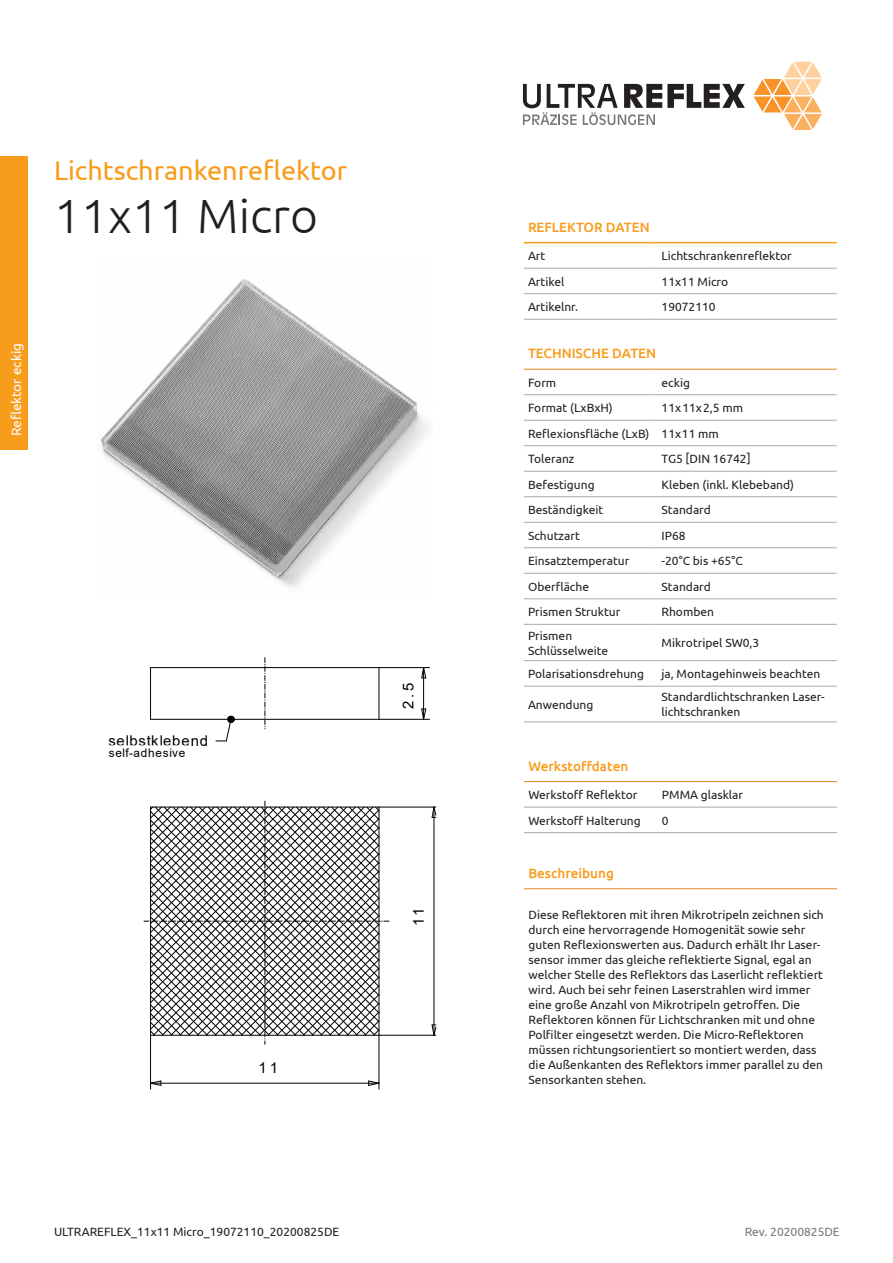
<style>
.page{position:relative;width:893px;height:1263px;background:#fff}
.page>*{position:absolute;margin:0;border:0;box-sizing:border-box;transform-origin:0 0}
.t1{font:300 48px "Ubuntu";color:#231f20}
.t2{font:27px "Ubuntu";color:#f89c1c}
.t3{font:14.85px "Arial";letter-spacing:.055em;color:#000}
.t4{font:500 13.5px "Ubuntu";color:#f89c1c}
.t5{font:13.5px "Ubuntu";color:#fff}
.Inhaltsverzeichnis_L{font:12px/15px "Ubuntu";color:#231f20}
.t6{font:12px "Ubuntu";color:#76787b}
.t7{font:11.85px "Arial";letter-spacing:.055em;color:#000}
</style>
<div class="page">
<img style="left:101px;top:279px;width:327px;height:309px">
<hr style="left:151px;top:719px;width:228px;height:1px;background:#000">
<svg style="left:265px;top:657px;width:1px;height:72px"></svg>
<svg style="left:144px;top:801px;width:245px;height:243px"></svg>
<hr style="left:151px;top:667px;width:228px;height:1px;background:#000">
<hr style="left:150px;top:668px;width:1px;height:51px;background:#000">
<hr style="left:378px;top:668px;width:1px;height:51px;background:#000">
<svg style="left:368px;top:1080px;width:11px;height:6px"></svg>
<svg style="left:151px;top:1080px;width:11px;height:6px"></svg>
<hr style="left:151px;top:1083px;width:228px;height:1px;background:#000">
<hr style="left:150px;top:1035px;width:1px;height:54px;background:#000">
<hr style="left:379px;top:1035px;width:1px;height:54px;background:#000">
<svg style="left:431px;top:806px;width:5px;height:12px"></svg>
<svg style="left:431px;top:1024px;width:5px;height:11px"></svg>
<hr style="left:434px;top:807px;width:1px;height:228px;background:#000">
<hr style="left:379px;top:1035px;width:57px;height:1px;background:#000">
<hr style="left:379px;top:807px;width:57px;height:1px;background:#000">
<svg style="left:421px;top:668px;width:6px;height:11px"></svg>
<svg style="left:421px;top:708px;width:6px;height:11px"></svg>
<hr style="left:423px;top:668px;width:1px;height:51px;background:#000">
<hr style="left:379px;top:719px;width:51px;height:1px;background:#000">
<hr style="left:379px;top:667px;width:51px;height:1px;background:#000">
<svg style="left:216px;top:716px;width:19px;height:26px"></svg>
<svg style="left:754px;top:62px;width:68px;height:68px"></svg>
<svg style="left:523px;top:84px;width:222px;height:41px"></svg>
<div style="left:0;top:157px;width:28px;height:293px;background:#f89c1c"></div>
<hr style="left:524px;top:394px;width:132px;height:1px;background:#a8a9ad">
<hr style="left:656px;top:394px;width:181px;height:1px;background:#a8a9ad">
<hr style="left:524px;top:420px;width:132px;height:1px;background:#a8a9ad">
<hr style="left:656px;top:420px;width:181px;height:1px;background:#a8a9ad">
<hr style="left:524px;top:445px;width:132px;height:1px;background:#a8a9ad">
<hr style="left:656px;top:445px;width:181px;height:1px;background:#a8a9ad">
<hr style="left:524px;top:471px;width:132px;height:1px;background:#a8a9ad">
<hr style="left:656px;top:471px;width:181px;height:1px;background:#a8a9ad">
<hr style="left:524px;top:496px;width:132px;height:1px;background:#a8a9ad">
<hr style="left:656px;top:496px;width:181px;height:1px;background:#a8a9ad">
<hr style="left:524px;top:522px;width:132px;height:1px;background:#a8a9ad">
<hr style="left:656px;top:522px;width:181px;height:1px;background:#a8a9ad">
<hr style="left:524px;top:547px;width:132px;height:1px;background:#a8a9ad">
<hr style="left:656px;top:547px;width:181px;height:1px;background:#a8a9ad">
<hr style="left:524px;top:573px;width:132px;height:1px;background:#a8a9ad">
<hr style="left:656px;top:573px;width:181px;height:1px;background:#a8a9ad">
<hr style="left:524px;top:598px;width:132px;height:1px;background:#a8a9ad">
<hr style="left:656px;top:598px;width:181px;height:1px;background:#a8a9ad">
<hr style="left:524px;top:624px;width:132px;height:1px;background:#a8a9ad">
<hr style="left:656px;top:624px;width:181px;height:1px;background:#a8a9ad">
<hr style="left:524px;top:660px;width:132px;height:1px;background:#a8a9ad">
<hr style="left:656px;top:660px;width:181px;height:1px;background:#a8a9ad">
<hr style="left:524px;top:686px;width:132px;height:1px;background:#a8a9ad">
<hr style="left:656px;top:686px;width:181px;height:1px;background:#a8a9ad">
<hr style="left:524px;top:721px;width:132px;height:1px;background:#a8a9ad">
<hr style="left:656px;top:721px;width:181px;height:1px;background:#a8a9ad">
<hr style="left:524px;top:369px;width:132px;height:1px;background:#df8624">
<hr style="left:656px;top:369px;width:181px;height:1px;background:#df8624">
<hr style="left:524px;top:807px;width:132px;height:1px;background:#a8a9ad">
<hr style="left:656px;top:807px;width:181px;height:1px;background:#a8a9ad">
<hr style="left:524px;top:832px;width:132px;height:1px;background:#a8a9ad">
<hr style="left:656px;top:832px;width:181px;height:1px;background:#a8a9ad">
<hr style="left:524px;top:781px;width:132px;height:1px;background:#df8624">
<hr style="left:656px;top:781px;width:181px;height:1px;background:#df8624">
<hr style="left:524px;top:242px;width:132px;height:1px;background:#f89c1c">
<hr style="left:656px;top:242px;width:181px;height:1px;background:#f89c1c">
<hr style="left:524px;top:268px;width:132px;height:1px;background:#a8a9ad">
<hr style="left:656px;top:268px;width:181px;height:1px;background:#a8a9ad">
<hr style="left:524px;top:293px;width:132px;height:1px;background:#a8a9ad">
<hr style="left:656px;top:293px;width:181px;height:1px;background:#a8a9ad">
<hr style="left:524px;top:319px;width:132px;height:1px;background:#a8a9ad">
<hr style="left:656px;top:319px;width:181px;height:1px;background:#a8a9ad">
<hr style="left:524px;top:888px;width:313px;height:1px;background:#df8624">
<p class="t2" style="left:54px;top:154px;width:295px">Lichtschrankenreflektor</p>
<p class="t1" style="left:54px;top:187px;width:266px">11x11 Micro</p>
<p class="t5" style="left:8px;top:436px;width:95px;rotate:-90deg">Reflektor eckig</p>
<p class="t3" style="left:108px;top:730px;width:101px">selbstklebend</p>
<p class="t7" style="left:109px;top:744px;width:78px">self-adhesive</p>
<p class="t3" style="left:259px;top:1057px;width:21px">11</p>
<p class="t3" style="left:398px;top:709px;width:28px;rotate:-90deg">2.5</p>
<p class="t3" style="left:408px;top:926px;width:21px;rotate:-90deg">11</p>
<p class="t4" style="left:528px;top:219px;width:123px">REFLEKTOR DATEN</p>
<p class="Inhaltsverzeichnis_L" style="left:528px;top:248px;width:19px">Art</p>
<p class="Inhaltsverzeichnis_L" style="left:662px;top:248px;width:132px">Lichtschrankenreflektor</p>
<p class="Inhaltsverzeichnis_L" style="left:528px;top:273px;width:38px">Artikel</p>
<p class="Inhaltsverzeichnis_L" style="left:662px;top:273px;width:68px">11x11 Micro</p>
<p class="Inhaltsverzeichnis_L" style="left:528px;top:299px;width:52px">Artikelnr.</p>
<p class="Inhaltsverzeichnis_L" style="left:662px;top:299px;width:56px">19072110</p>
<p class="t4" style="left:528px;top:345px;width:130px">TECHNISCHE DATEN</p>
<p class="Inhaltsverzeichnis_L" style="left:528px;top:374px;width:30px">Form</p>
<p class="Inhaltsverzeichnis_L" style="left:662px;top:374px;width:30px">eckig</p>
<p class="Inhaltsverzeichnis_L" style="left:528px;top:400px;width:86px">Format (LxBxH)</p>
<p class="Inhaltsverzeichnis_L" style="left:662px;top:400px;width:83px">11x11x2,5 mm</p>
<p class="Inhaltsverzeichnis_L" style="left:528px;top:425px;width:123px">Reflexionsfläche (LxB)</p>
<p class="Inhaltsverzeichnis_L" style="left:662px;top:425px;width:59px">11x11 mm</p>
<p class="Inhaltsverzeichnis_L" style="left:528px;top:451px;width:48px">Toleranz</p>
<p class="Inhaltsverzeichnis_L" style="left:662px;top:451px;width:91px">TG5 [DIN 16742]</p>
<p class="Inhaltsverzeichnis_L" style="left:528px;top:476px;width:68px">Befestigung</p>
<p class="Inhaltsverzeichnis_L" style="left:662px;top:476px;width:134px">Kleben (inkl. Klebeband)</p>
<p class="Inhaltsverzeichnis_L" style="left:528px;top:502px;width:77px">Beständigkeit</p>
<p class="Inhaltsverzeichnis_L" style="left:662px;top:502px;width:51px">Standard</p>
<p class="Inhaltsverzeichnis_L" style="left:528px;top:527px;width:53px">Schutzart</p>
<p class="Inhaltsverzeichnis_L" style="left:662px;top:527px;width:26px">IP68</p>
<p class="Inhaltsverzeichnis_L" style="left:528px;top:553px;width:103px">Einsatztemperatur</p>
<p class="Inhaltsverzeichnis_L" style="left:662px;top:553px;width:83px">-20°C bis +65°C</p>
<p class="Inhaltsverzeichnis_L" style="left:528px;top:579px;width:63px">Oberfläche</p>
<p class="Inhaltsverzeichnis_L" style="left:662px;top:579px;width:51px">Standard</p>
<p class="Inhaltsverzeichnis_L" style="left:528px;top:604px;width:94px">Prismen Struktur</p>
<p class="Inhaltsverzeichnis_L" style="left:662px;top:604px;width:54px">Rhomben</p>
<p class="Inhaltsverzeichnis_L" style="left:528px;top:627px;width:82px">Prismen<br>Schlüsselweite</p>
<p class="Inhaltsverzeichnis_L" style="left:662px;top:635px;width:99px">Mikrotripel SW0,3</p>
<p class="Inhaltsverzeichnis_L" style="left:528px;top:666px;width:118px">Polarisationsdrehung</p>
<p class="Inhaltsverzeichnis_L" style="left:662px;top:666px;width:160px">ja, Montagehinweis beachten</p>
<p class="Inhaltsverzeichnis_L" style="left:528px;top:696px;width:67px">Anwendung</p>
<p class="Inhaltsverzeichnis_L" style="left:662px;top:690px;width:165px;line-height:14.4px">Standardlichtschranken Laser&shy;lichtschranken</p>
<p class="t4" style="left:528px;top:757px;width:101px">Werkstoffdaten</p>
<p class="Inhaltsverzeichnis_L" style="left:528px;top:787px;width:111px">Werkstoff Reflektor</p>
<p class="Inhaltsverzeichnis_L" style="left:662px;top:787px;width:83px">PMMA glasklar</p>
<p class="Inhaltsverzeichnis_L" style="left:528px;top:813px;width:114px">Werkstoff Halterung</p>
<p class="Inhaltsverzeichnis_L" style="left:662px;top:813px;width:8px">0</p>
<p class="t4" style="left:528px;top:865px;width:87px">Beschreibung</p>
<p class="Inhaltsverzeichnis_L" style="left:529px;top:907px;width:297px">Diese Reflektoren mit ihren Mikrotripeln zeichnen sich durch eine hervorragende Homogenität sowie sehr guten Reflexionswerten aus. Dadurch erhält Ihr Laser&shy;sensor immer das gleiche reflektierte Signal, egal an welcher Stelle des Reflektors das Laserlicht reflektiert wird. Auch bei sehr feinen Laserstrahlen wird immer eine große Anzahl von Mikrotripeln getroffen. Die Reflektoren können für Lichtschranken mit und ohne Polfilter eingesetzt werden. Die Micro-Reflektoren müssen richtungsorientiert so montiert werden, dass die Außenkanten des Reflektors immer parallel zu den Sensorkanten stehen.</p>
<p class="Inhaltsverzeichnis_L" style="left:54px;top:1224px;width:287px">ULTRAREFLEX_11x11 Micro_19072110_20200825DE</p>
<p class="t6" style="left:745px;top:1224px;width:97px">Rev. 20200825DE</p>
</div>
